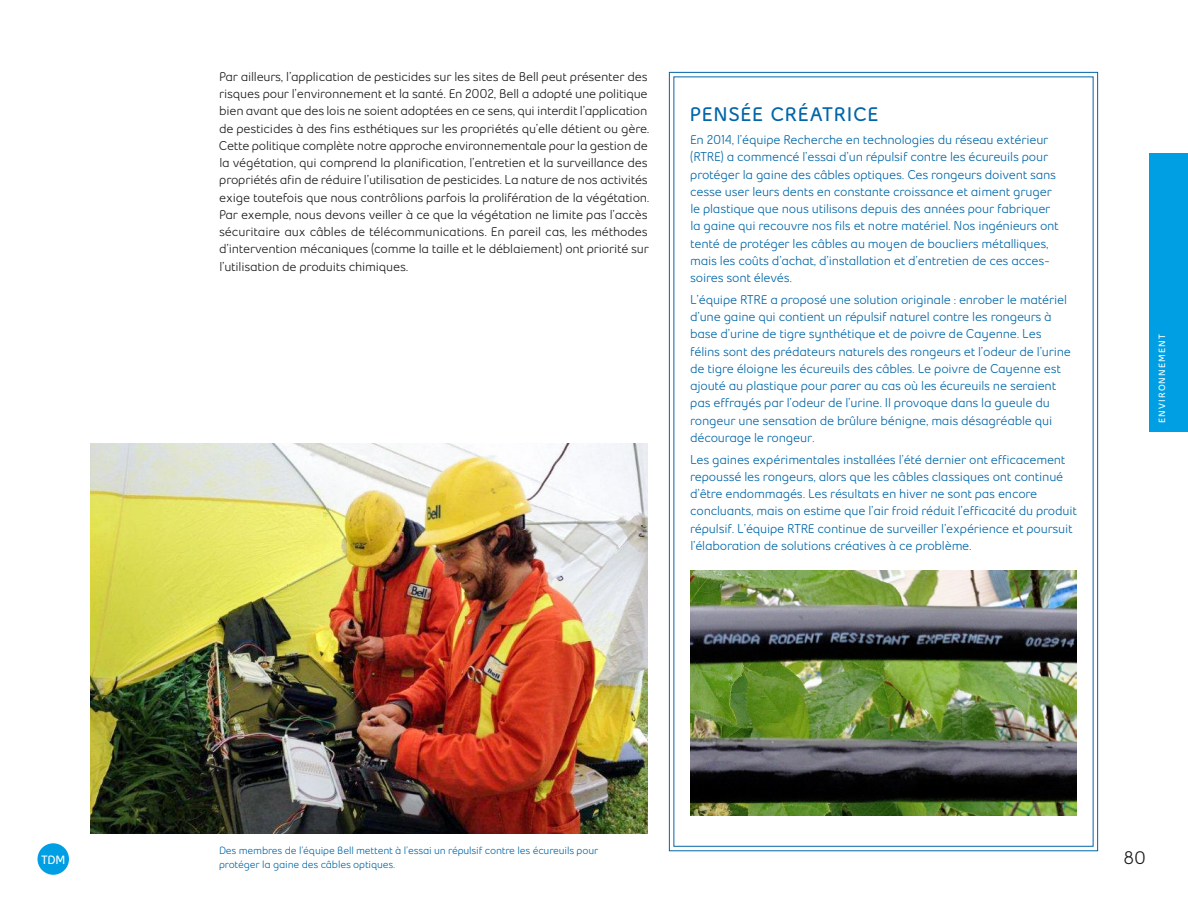
<style>
.page{position:relative;width:1188px;height:918px;background:#fff}
.page>*{position:absolute;margin:0;border:0;box-sizing:border-box;transform-origin:0 0}
.t1{font:800 19.5px "Bell Slim";letter-spacing:.05em;color:#0066a8}
.t2{font:600 18px "Bell Slim";color:#1c1b1a}
.t3{font:600 12.75px/17.2px "Bell Slim";letter-spacing:-.015em;color:#0066a8}
.TX{font:600 12.75px/17.2px "Bell Slim";letter-spacing:-.015em;color:#1c1b1a}
.t4{font:800 12px "Bell Slim";color:#fff}
.t5{font:600 10.5px/13.5px "Bell Slim";letter-spacing:-.015em;color:#0066a8}
.t6{font:800 9px "Bell Slim";color:#fff}
</style>
<div class="page">
<div style="left:1149px;top:153px;width:39px;height:279px;background:#009fe3"></div>
<svg style="left:669px;top:72px;width:429px;height:780px"></svg>
<img style="left:90px;top:444px;width:558px;height:389px">
<img style="left:690px;top:571px;width:387px;height:245px">
<div style="left:38px;top:843px;width:31px;height:32px;background:#009fe3;border-radius:50%"></div>
<p class="TX" style="left:219px;top:68px;width:432px">Par ailleurs, l’application de pesticides sur les sites de Bell peut présenter des risques pour l’environnement et la santé. En 2002, Bell a adopté une politique bien avant que des lois ne soient adoptées en ce sens, qui interdit l’application de pesticides à des fins esthétiques sur les propriétés qu’elle détient ou gère.<br>Cette politique complète notre approche environnementale pour la gestion de la végétation, qui comprend la planification, l’entretien et la surveillance des propriétés afin de réduire l’utilisation de pesticides. La nature de nos activités exige toutefois que nous contrôlions parfois la prolifération de la végétation.<br>Par exemple, nous devons veiller à ce que la végétation ne limite pas l’accès sécuritaire aux câbles de télécommunications. En pareil cas, les méthodes d’intervention mécaniques (comme la taille et le déblaiement) ont priorité sur l’utilisation de produits chimiques.</p>
<p class="t1" style="left:690px;top:102px;width:190px">PENSÉE CRÉATRICE</p>
<p class="t3" style="left:690px;top:131px;width:370px">En 2014, l’équipe Recherche en technologies du réseau extérieur (RTRE) a commencé l’essai d’un répulsif contre les écureuils pour protéger la gaine des câbles optiques. Ces rongeurs doivent sans cesse user leurs dents en constante croissance et aiment gruger le plastique que nous utilisons depuis des années pour fabriquer la gaine qui recouvre nos fils et notre matériel. Nos ingénieurs ont tenté de protéger les câbles au moyen de boucliers métalliques, mais les coûts d’achat, d’installation et d’entretien de ces acces&shy;soires sont élevés.</p>
<p class="t3" style="left:690px;top:291px;width:382px">L’équipe RTRE a proposé une solution originale : enrober le matériel d’une gaine qui contient un répulsif naturel contre les rongeurs à base d’urine de tigre synthétique et de poivre de Cayenne. Les félins sont des prédateurs naturels des rongeurs et l’odeur de l’urine de tigre éloigne les écureuils des câbles. Le poivre de Cayenne est ajouté au plastique pour parer au cas où les écureuils ne seraient pas effrayés par l’odeur de l’urine. Il provoque dans la gueule du rongeur une sensation de brûlure bénigne, mais désagréable qui décourage le rongeur.</p>
<p class="t3" style="left:690px;top:451px;width:388px">Les gaines expérimentales installées l’été dernier ont efficacement repoussé les rongeurs, alors que les câbles classiques ont continué d’être endommagés. Les résultats en hiver ne sont pas encore concluants, mais on estime que l’air froid réduit l’efficacité du produit répulsif. L’équipe RTRE continue de surveiller l’expérience et poursuit l’élaboration de solutions créatives à ce problème.</p>
<p class="t6" style="left:1156px;top:423px;width:89px;rotate:-90deg">Environnement</p>
<p class="t5" style="left:219px;top:844px;width:381px">Des membres de l’équipe Bell mettent à l’essai un répulsif contre les écureuils pour protéger la gaine des câbles optiques.</p>
<p class="t4" style="left:41px;top:852px;width:26px">TDM</p>
<h2 class="t2" style="left:1123px;top:847px;width:24px">80</h2>
</div>
